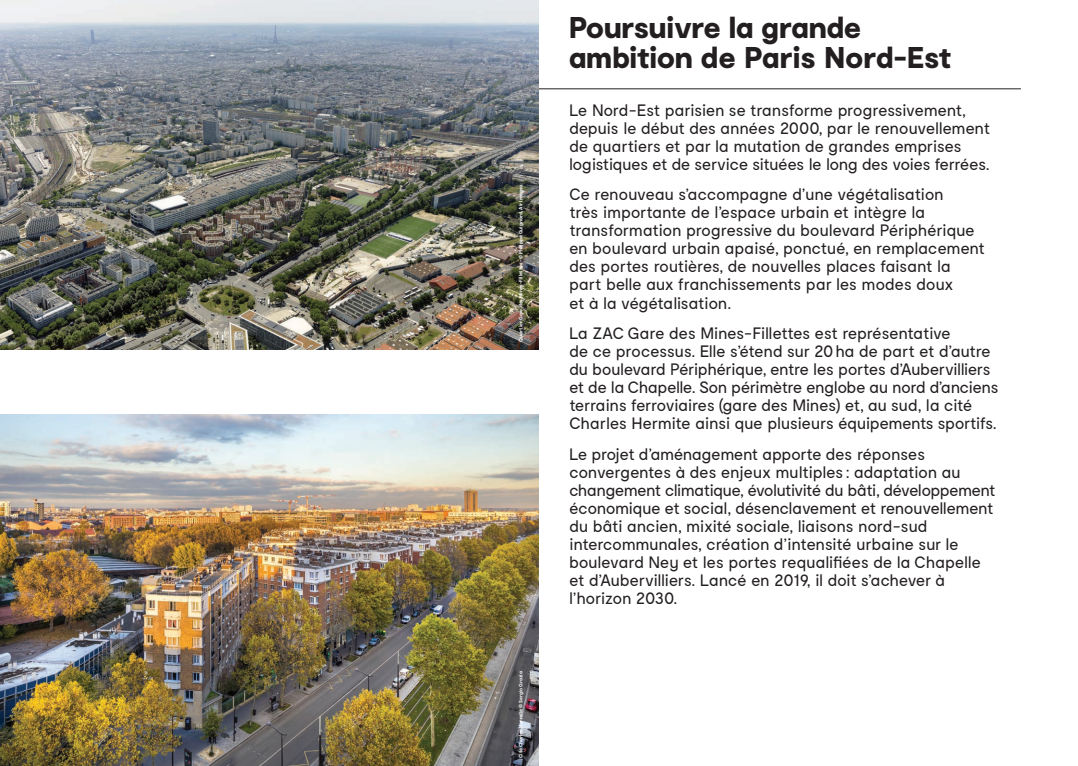
<style>
.page{position:relative;width:1078px;height:766px;background:#fff}
.page>*{position:absolute;margin:0;border:0;box-sizing:border-box;transform-origin:0 0}
.Titre{font:900 30px/30px "Moderat";letter-spacing:-.005em;color:#231f20}
.Intro{font:16.5px/18px "Moderat";letter-spacing:-.03em;color:#231f20}
._5_5pt{font:700 5px "Moderat";letter-spacing:-.025em;color:#fff}
</style>
<div class="page">
<hr style="left:530px;top:88px;width:490px;height:1px;background:#231f20">
<img style="left:0;top:414px;width:539px;height:351px">
<img style="left:0;top:0;width:539px;height:349px">
<p class="_5_5pt" style="left:517px;top:341px;width:158px;rotate:-90deg">Quartier Gare des Mines-Fillettes – ©Philippe Guignard, Air Images</p>
<p class="_5_5pt" style="left:517px;top:757px;width:88px;rotate:-90deg">Cité Charles Hermite © Sergio Grazia</p>
<p class="Titre" style="left:569px;top:14px;width:383px">Poursuivre la grande ambition de Paris Nord-Est</p>
<p class="Intro" style="left:569px;top:102px;width:423px">Le Nord-Est parisien se transforme progressivement, depuis le début des années 2000, par le renouvellement de quartiers et par la mutation de grandes emprises logistiques et de service situées le long des voies ferrées.</p>
<p class="Intro" style="left:569px;top:186px;width:418px">Ce renouveau s’accompagne d’une végétalisation<br>très importante de l’espace urbain et intègre la transformation progressive du boulevard Périphérique en boulevard urbain apaisé, ponctué, en remplacement des portes routières, de nouvelles places faisant la part belle aux franchissements par les modes doux<br>et à la végétalisation.</p>
<p class="Intro" style="left:569px;top:325px;width:431px">La ZAC Gare des Mines-Fillettes est représentative<br>de ce processus. Elle s’étend sur 20ha de part et d’autre du boulevard Périphérique, entre les portes d’Aubervilliers et de la Chapelle. Son périmètre englobe au nord d’anciens terrains ferroviaires (gare des Mines) et, au sud, la cité Charles Hermite ainsi que plusieurs équipements sportifs.</p>
<p class="Intro" style="left:569px;top:445px;width:428px">Le projet d’aménagement apporte des réponses convergentes à des enjeux multiples: adaptation au changement climatique, évolutivité du bâti, développement économique et social, désenclavement et renouvellement du bâti ancien, mixité sociale, liaisons nord-sud intercommunales, création d’intensité urbaine sur le boulevard Ney et les portes requalifiées de la Chapelle et d’Aubervilliers. Lancé en 2019, il doit s’achever à l’horizon 2030.</p>
</div>
